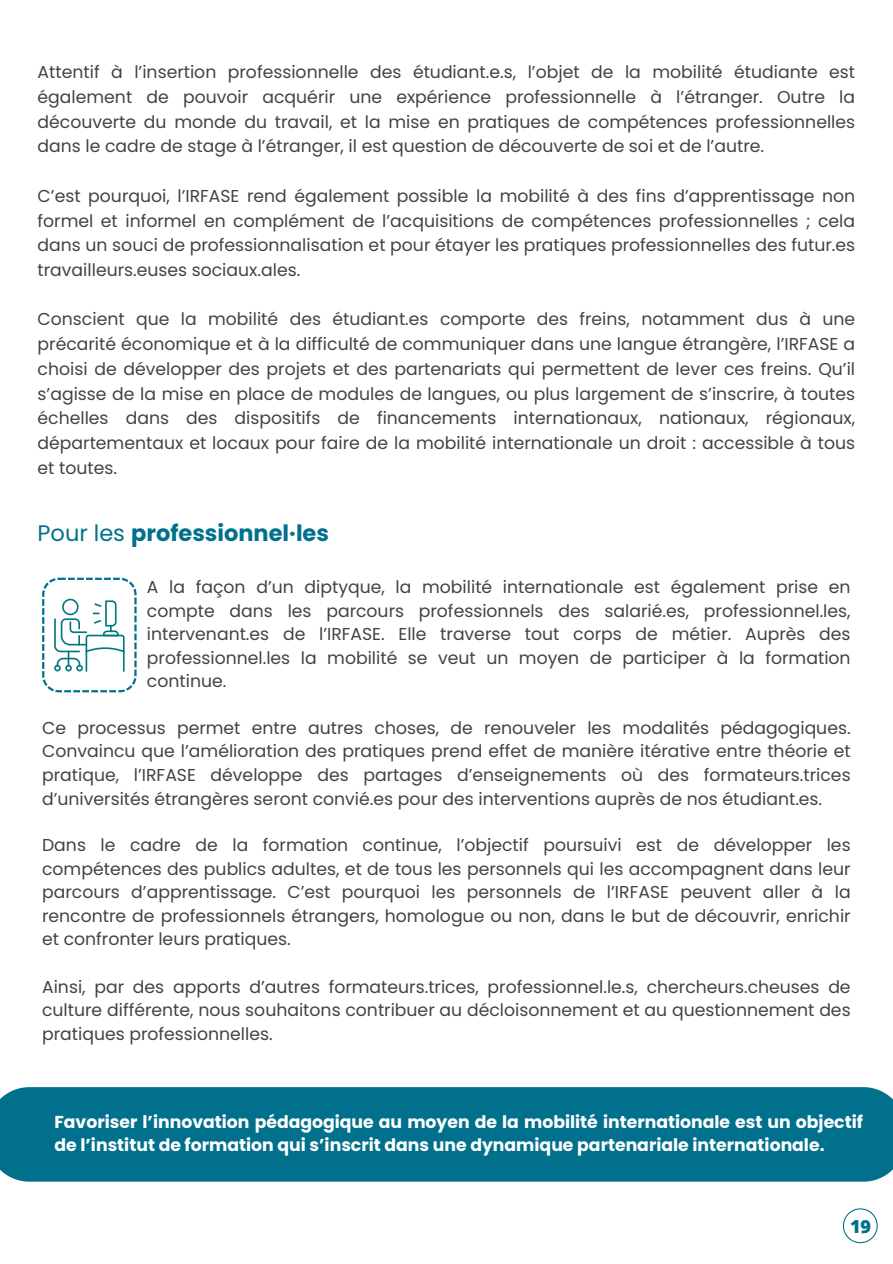
<style>
.page{position:relative;width:893px;height:1264px;background:#fff}
.page>*{position:absolute;margin:0;border:0;box-sizing:border-box;transform-origin:0 0}
.t1{font:700 22.5px "Poppins";color:#01708d}
.t2{font:800 18px "Open Sans";color:#01708d}
.t3{font:17.25px/23.5px "Poppins";color:#434343;text-align:justify}
.t4{font:700 17.25px/23.5px "Poppins";color:#fff}
.s1{font-weight:400}
</style>
<div class="page">
<div style="left:0;top:1087px;width:892px;height:94px;background:#01708d"></div>
<svg style="left:42px;top:577px;width:95px;height:115px"></svg>
<svg style="left:842px;top:1208px;width:35px;height:35px"></svg>
<p class="t3" style="left:38px;top:60px;width:819px;line-height:24.8px">Attentif à l’insertion professionnelle des étudiant.e.s, l’objet de la mobilité étudiante est également de pouvoir acquérir une expérience professionnelle à l’étranger. Outre la découverte du monde du travail, et la mise en pratiques de compétences professionnelles dans le cadre de stage à l’étranger, il est question de découverte de soi et de l’autre.</p>
<p class="t3" style="left:38px;top:183px;width:819px;line-height:24.8px">C’est pourquoi, l’IRFASE rend également possible la mobilité à des fins d’apprentissage non formel et informel en complément de l’acquisitions de compétences professionnelles ; cela dans un souci de professionnalisation et pour étayer les pratiques professionnelles des futur.es travailleurs.euses sociaux.ales.</p>
<p class="t3" style="left:38px;top:307px;width:819px;line-height:24.8px">Conscient que la mobilité des étudiant.es comporte des freins, notamment dus à une précarité économique et à la difficulté de communiquer dans une langue étrangère, l’IRFASE a choisi de développer des projets et des partenariats qui permettent de lever ces freins. Qu’il s’agisse de la mise en place de modules de langues, ou plus largement de s’inscrire, à toutes échelles dans des dispositifs de financements internationaux, nationaux, régionaux, départementaux et locaux pour faire de la mobilité internationale un droit : accessible à tous et toutes.</p>
<p class="t1" style="left:38px;top:517px;width:293px"><span class="s1">Pour les</span> professionnel·les</p>
<p class="t3" style="left:147px;top:575px;width:705px">A la façon d’un diptyque, la mobilité internationale est également prise en compte dans les parcours professionnels des salarié.es, professionnel.les, intervenant.es de l’IRFASE. Elle traverse tout corps de métier. Auprès des professionnel.les la mobilité se veut un moyen de participer à la formation continue.</p>
<p class="t3" style="left:42px;top:716px;width:810px">Ce processus permet entre autres choses, de renouveler les modalités pédagogiques.<br>Convaincu que l’amélioration des pratiques prend effet de manière itérative entre théorie et pratique, l’IRFASE développe des partages d’enseignements où des formateurs.trices d’universités étrangères seront convié.es pour des interventions auprès de nos étudiant.es.</p>
<p class="t3" style="left:42px;top:833px;width:810px">Dans le cadre de la formation continue, l’objectif poursuivi est de développer les compétences des publics adultes, et de tous les personnels qui les accompagnent dans leur parcours d’apprentissage. C’est pourquoi les personnels de l’IRFASE peuvent aller à la rencontre de professionnels étrangers, homologue ou non, dans le but de découvrir, enrichir et confronter leurs pratiques.</p>
<p class="t3" style="left:42px;top:974px;width:810px">Ainsi, par des apports d’autres formateurs.trices, professionnel.le.s, chercheurs.cheuses de culture différente, nous souhaitons contribuer au décloisonnement et au questionnement des pratiques professionnelles.</p>
<p class="t4" style="left:54px;top:1109px;width:810px">Favoriser l’innovation pédagogique au moyen de la mobilité internationale est un objectif de l’institut de formation qui s’inscrit dans une dynamique partenariale internationale.</p>
<p class="t2" style="left:849px;top:1213px;width:23px">19</p>
</div>
